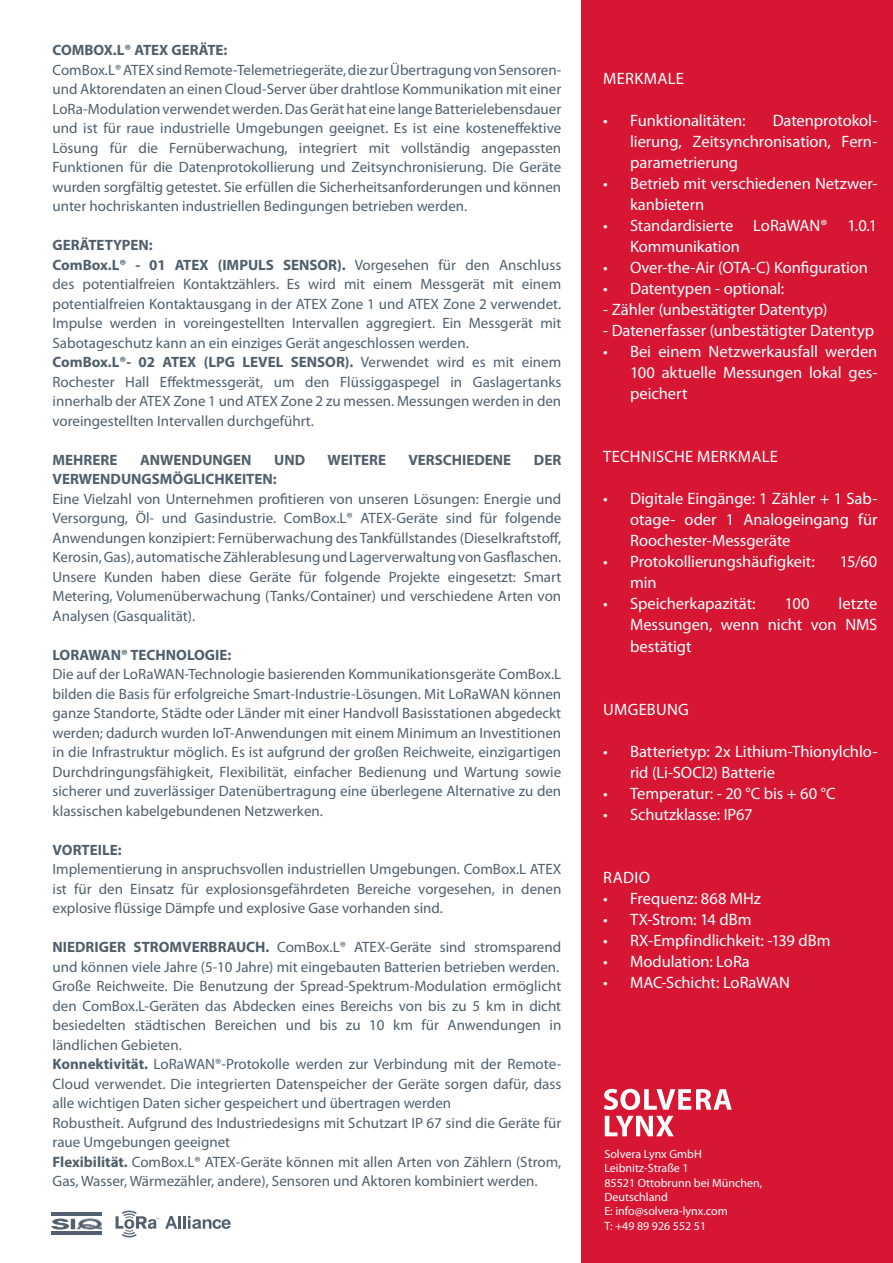
<style>
.page{position:relative;width:893px;height:1263px;background:#fff}
.page>*{position:absolute;margin:0;border:0;box-sizing:border-box;transform-origin:0 0}
.t1{font:16.5px/21px "Myriad Pro";letter-spacing:-.005em;color:#fff;text-align:justify}
.t2{font:16.5px "Myriad Pro";letter-spacing:.015em;color:#fff}
.t3{font:16.5px "Myriad Pro";letter-spacing:.02em;color:#fff}
.t4{font:15px/19.5px "Myriad Pro";color:#4f5f6d;text-align:justify}
.t5{font:700 15px "Myriad Pro";color:#4f5f6d}
.t6{font:12px/14.4px "Myriad Pro";color:#fff}
.s1{font-weight:700}
</style>
<div class="page">
<div style="left:582px;top:0;width:311px;height:1263px;background:#d71634"></div>
<svg style="left:604px;top:1089px;width:128px;height:21px"></svg>
<svg style="left:605px;top:1116px;width:69px;height:20px"></svg>
<hr style="left:51px;top:1232px;width:51px;height:3px;background:#53606f">
<hr style="left:51px;top:1213px;width:51px;height:3px;background:#53606f">
<svg style="left:51px;top:1218px;width:51px;height:11px"></svg>
<svg style="left:165px;top:1216px;width:66px;height:13px"></svg>
<svg style="left:116px;top:1210px;width:43px;height:27px"></svg>
<p class="t5" style="left:53px;top:42px;width:176px">COMBOX.L® ATEX GERÄTE:</p>
<p class="t4" style="left:53px;top:60px;width:510px">ComBox.L® ATEX sind Remote-Telemetriegeräte, die zur Übertragung von Sensoren&shy;und Aktorendaten an einen Cloud-Server über drahtlose Kommunikation mit einer LoRa-Modulation verwendet werden. Das Gerät hat eine lange Batterielebensdauer und ist für raue industrielle Umgebungen geeignet. Es ist eine kosteneffektive Lösung für die Fernüberwachung, integriert mit vollständig angepassten Funktionen für die Datenprotokollierung und Zeitsynchronisierung. Die Geräte wurden sorgfältig getestet. Sie erfüllen die Sicherheitsanforderungen und können unter hochriskanten industriellen Bedingungen betrieben werden.</p>
<p class="t5" style="left:53px;top:237px;width:102px">GERÄTETYPEN:</p>
<p class="t4" style="left:53px;top:255px;width:510px"><span class="s1">ComBox.L® - 01 ATEX (IMPULS SENSOR).</span> Vorgesehen für den Anschluss des potentialfreien Kontaktzählers. Es wird mit einem Messgerät mit einem potentialfreien Kontaktausgang in der ATEX Zone 1 und ATEX Zone 2 verwendet.<br>Impulse werden in voreingestellten Intervallen aggregiert. Ein Messgerät mit Sabotageschutz kann an ein einziges Gerät angeschlossen werden.</p>
<p class="t4" style="left:53px;top:353px;width:510px"><span class="s1">ComBox.L®- 02 ATEX (LPG LEVEL SENSOR).</span> Verwendet wird es mit einem Rochester Hall Effektmessgerät, um den Flüssiggaspegel in Gaslagertanks innerhalb der ATEX Zone 1 und ATEX Zone 2 zu messen. Messungen werden in den voreingestellten Intervallen durchgeführt.</p>
<p class="t5" style="left:53px;top:451px;width:66px">MEHRERE</p>
<p class="t5" style="left:140px;top:451px;width:113px">ANWENDUNGEN</p>
<p class="t5" style="left:274px;top:451px;width:33px">UND</p>
<p class="t5" style="left:327px;top:451px;width:60px">WEITERE</p>
<p class="t5" style="left:408px;top:451px;width:104px">VERSCHIEDENE</p>
<p class="t5" style="left:534px;top:451px;width:29px">DER</p>
<p class="t5" style="left:53px;top:471px;width:226px">VERWENDUNGSMÖGLICHKEITEN:</p>
<p class="t4" style="left:53px;top:489px;width:510px">Eine Vielzahl von Unternehmen profitieren von unseren Lösungen: Energie und Versorgung, Öl- und Gasindustrie. ComBox.L® ATEX-Geräte sind für folgende Anwendungen konzipiert: Fernüberwachung des Tankfüllstandes (Dieselkraftstoff, Kerosin, Gas), automatische Zählerablesung und Lagerverwaltung von Gasflaschen.<br>Unsere Kunden haben diese Geräte für folgende Projekte eingesetzt: Smart Metering, Volumenüberwachung (Tanks/Container) und verschiedene Arten von Analysen (Gasqualität).</p>
<p class="t5" style="left:53px;top:646px;width:180px">LORAWAN® TECHNOLOGIE:</p>
<p class="t4" style="left:53px;top:665px;width:510px">Die auf der LoRaWAN-Technologie basierenden Kommunikationsgeräte ComBox.L bilden die Basis für erfolgreiche Smart-Industrie-Lösungen. Mit LoRaWAN können ganze Standorte, Städte oder Länder mit einer Handvoll Basisstationen abgedeckt werden; dadurch wurden IoT-Anwendungen mit einem Minimum an Investitionen in die Infrastruktur möglich. Es ist aufgrund der großen Reichweite, einzigartigen Durchdringungsfähigkeit, Flexibilität, einfacher Bedienung und Wartung sowie sicherer und zuverlässiger Datenübertragung eine überlegene Alternative zu den klassischen kabelgebundenen Netzwerken.</p>
<p class="t5" style="left:53px;top:841px;width:71px">VORTEILE:</p>
<p class="t4" style="left:53px;top:860px;width:510px">Implementierung in anspruchsvollen industriellen Umgebungen. ComBox.L ATEX ist für den Einsatz für explosionsgefährdeten Bereiche vorgesehen, in denen explosive flüssige Dämpfe und explosive Gase vorhanden sind.</p>
<p class="t4" style="left:53px;top:938px;width:510px"><span class="s1">NIEDRIGER STROMVERBRAUCH.</span> ComBox.L® ATEX-Geräte sind stromsparend und können viele Jahre (5-10 Jahre) mit eingebauten Batterien betrieben werden.</p>
<p class="t4" style="left:53px;top:977px;width:510px">Große Reichweite. Die Benutzung der Spread-Spektrum-Modulation ermöglicht den ComBox.L-Geräten das Abdecken eines Bereichs von bis zu 5 km in dicht besiedelten städtischen Bereichen und bis zu 10 km für Anwendungen in ländlichen Gebieten.</p>
<p class="t4" style="left:53px;top:1055px;width:510px"><span class="s1">Konnektivität.</span> LoRaWAN®-Protokolle werden zur Verbindung mit der Remote-Cloud verwendet. Die integrierten Datenspeicher der Geräte sorgen dafür, dass alle wichtigen Daten sicher gespeichert und übertragen werden</p>
<p class="t4" style="left:53px;top:1113px;width:510px">Robustheit. Aufgrund des Industriedesigns mit Schutzart IP 67 sind die Geräte für raue Umgebungen geeignet</p>
<p class="t4" style="left:53px;top:1152px;width:510px"><span class="s1">Flexibilität.</span> ComBox.L® ATEX-Geräte können mit allen Arten von Zählern (Strom,<br>Gas, Wasser, Wärmezähler, andere), Sensoren und Aktoren kombiniert werden.</p>
<p class="t3" style="left:603px;top:70px;width:82px">MERKMALE</p>
<p class="t1" style="left:603px;top:111px;width:144px">• Funktionalitäten:</p>
<p class="t1" style="left:630px;top:111px;width:249px;text-indent:143px">Datenprotokol&shy;lierung, Zeitsynchronisation, Fern&shy;parametrierung</p>
<p class="t1" style="left:630px;top:174px;width:249px;text-indent:-27px">• Betrieb mit verschiedenen Netzwer&shy;kanbietern</p>
<p class="t1" style="left:630px;top:216px;width:249px;text-indent:-27px">• Standardisierte LoRaWAN® 1.0.1<br>Kommunikation</p>
<p class="t1" style="left:603px;top:258px;width:266px">• Over-the-Air (OTA-C) Konfiguration</p>
<p class="t1" style="left:603px;top:279px;width:183px">• Datentypen - optional:</p>
<p class="t1" style="left:603px;top:300px;width:226px">- Zähler (unbestätigter Datentyp)</p>
<p class="t1" style="left:603px;top:321px;width:273px">- Datenerfasser (unbestätigter Datentyp</p>
<p class="t1" style="left:630px;top:342px;width:249px;text-indent:-27px">• Bei einem Netzwerkausfall werden 100 aktuelle Messungen lokal ges&shy;peichert</p>
<p class="t2" style="left:603px;top:448px;width:176px">TECHNISCHE MERKMALE</p>
<p class="t1" style="left:630px;top:489px;width:249px;text-indent:-27px">• Digitale Eingänge: 1 Zähler + 1 Sab&shy;otage- oder 1 Analogeingang für Roochester-Messgeräte</p>
<p class="t1" style="left:603px;top:552px;width:213px">• Protokollierungshäufigkeit:</p>
<p class="t1" style="left:840px;top:552px;width:39px">15/60</p>
<p class="t1" style="left:630px;top:573px;width:28px">min</p>
<p class="t1" style="left:603px;top:594px;width:154px">• Speicherkapazität:</p>
<p class="t1" style="left:785px;top:594px;width:26px">100</p>
<p class="t1" style="left:630px;top:594px;width:249px;text-indent:208px">letzte Messungen, wenn nicht von NMS bestätigt</p>
<p class="t2" style="left:603px;top:700px;width:87px">UMGEBUNG</p>
<p class="t1" style="left:630px;top:741px;width:249px;text-indent:-27px">• Batterietyp: 2x Lithium-Thionylchlo&shy;rid (Li-SOCl2) Batterie</p>
<p class="t1" style="left:603px;top:783px;width:234px">• Temperatur: - 20 °C bis + 60 °C</p>
<p class="t1" style="left:603px;top:804px;width:151px">• Schutzklasse: IP67</p>
<p class="t1" style="left:603px;top:867px;width:48px">RADIO</p>
<p class="t1" style="left:603px;top:888px;width:159px">• Frequenz: 868 MHz</p>
<p class="t1" style="left:603px;top:909px;width:150px">• TX-Strom: 14 dBm</p>
<p class="t1" style="left:603px;top:930px;width:229px">• RX-Empfindlichkeit: -139 dBm</p>
<p class="t1" style="left:603px;top:951px;width:148px">• Modulation: LoRa</p>
<p class="t1" style="left:603px;top:972px;width:188px">• MAC-Schicht: LoRaWAN</p>
<p class="t6" style="left:604px;top:1147px;width:99px">Solvera Lynx GmbH</p>
<p class="t6" style="left:604px;top:1161px;width:86px">Leibnitz-Straße 1</p>
<p class="t6" style="left:604px;top:1175px;width:159px">85521 Ottobrunn bei München,<br>Deutschland</p>
<p class="t6" style="left:604px;top:1204px;width:125px">E: info@solvera-lynx.com</p>
<p class="t6" style="left:604px;top:1219px;width:103px">T: +49 89 926 552 51</p>
</div>
